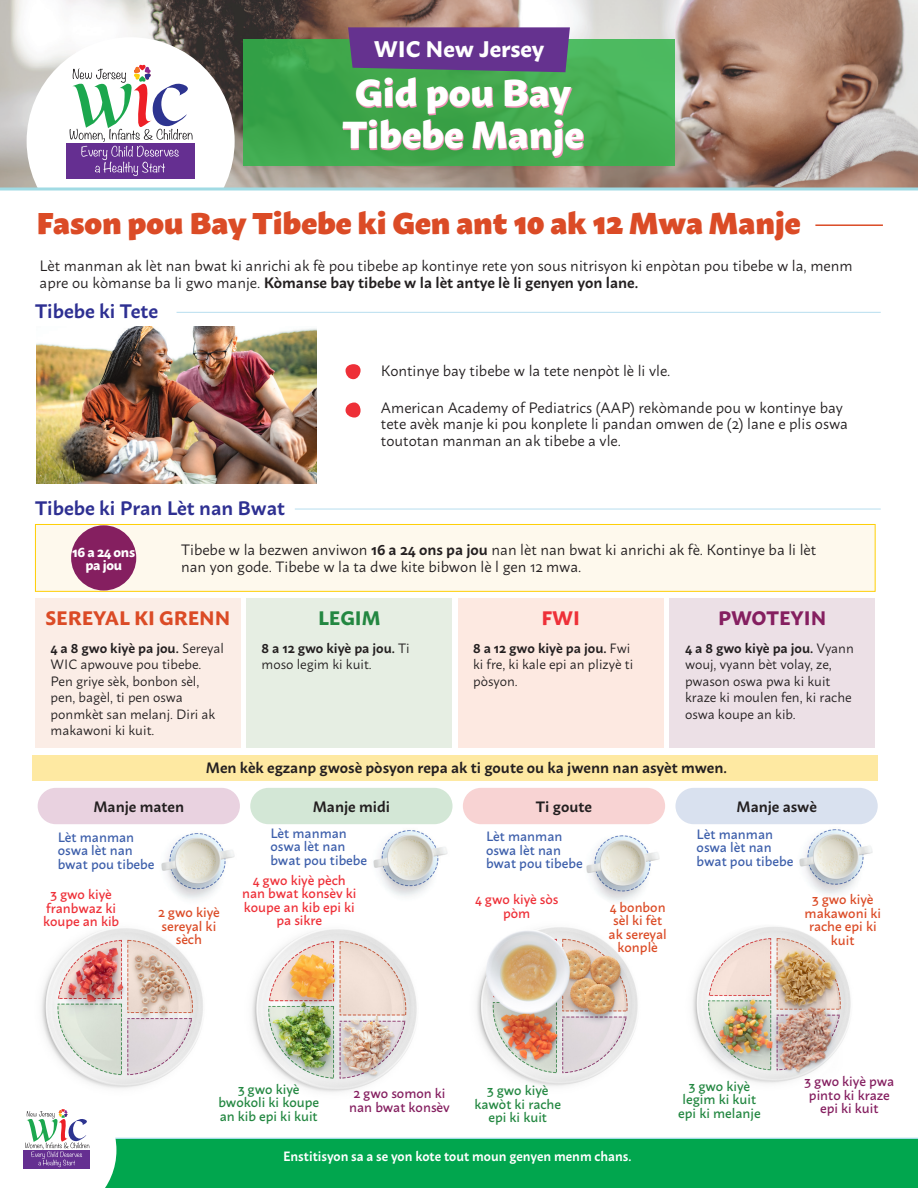
<style>
.page{position:relative;width:918px;height:1188px;background:#fff}
.page>*{position:absolute;margin:0;border:0;box-sizing:border-box;transform-origin:0 0}
.t1{font:800 37.5px/42px "Macho";color:#fff;text-align:center}
.t2{font:900 30px "Macho";color:#db4b26}
.t3{font:700 22.5px "Macho";color:#fff}
.t4{font:600 19.5px "Macho";color:#2e3092}
.t5{font:700 19.5px "Macho";color:#db4b26}
.t6{font:700 19.5px "Macho";color:#851f60}
.t7{font:700 19.5px "Macho";color:#238741}
.t8{font:700 19.5px "Macho";color:#ee3038}
.Paragraph_Style_2{font:15px/16.5px "Macho";color:#231f20}
.t9{font:600 15px "Macho";color:#231f20}
.t10{font:13.5px/16.5px "Macho";color:#231f20}
.t11{font:500 13.5px/13.5px "Macho";color:#3d5fab}
.t12{font:500 13.5px/13.5px "Macho";color:#238741;text-align:center}
.t13{font:500 13.5px/13.5px "Macho";color:#ee3038;text-align:center}
.t14{font:500 13.5px/13.5px "Macho";color:#db4b26;text-align:center}
.t15{font:500 13.5px/13.5px "Macho";color:#851f60;text-align:center}
.t16{font:600 13.5px "Macho";color:#fff;scale:.95 1}
.t17{font:700 13.5px/13.5px "Macho";letter-spacing:-.025em;color:#fff;text-align:center}
.s1{font-weight:600}
</style>
<div class="page">
<img style="left:0;top:0;width:918px;height:188px">
<div style="left:27px;top:37px;width:208px;height:208px;background:#fff;border-radius:50%"></div>
<div style="left:67px;top:143px;width:128px;height:36px;background:#652f91"></div>
<svg style="left:70px;top:65px;width:123px;height:111px"></svg>
<hr style="left:0;top:188px;width:918px;height:2px;background:#a1dbe4">
<hr style="left:0;top:1138px;width:918px;height:3px;background:#a1dbe4">
<div style="left:0;top:1140px;width:918px;height:48px;background:#01a64e"></div>
<svg style="left:0;top:1109px;width:116px;height:79px"></svg>
<hr style="left:815px;top:224px;width:68px;height:2px;background:#db4b26">
<hr style="left:177px;top:312px;width:704px;height:1px;background:#b7deef">
<img style="left:37px;top:327px;width:279px;height:156px">
<div style="left:346px;top:364px;width:15px;height:15px;background:#ee3038;border-radius:7px"></div>
<div style="left:346px;top:403px;width:15px;height:15px;background:#ee3038;border-radius:7px"></div>
<hr style="left:295px;top:509px;width:586px;height:1px;background:#b7deef">
<div style="left:35px;top:524px;width:841px;height:68px;background:#fef9ed;border:1px solid #fecf05"></div>
<div style="left:71px;top:525px;width:65px;height:66px;background:#851f60;border-radius:50%"></div>
<div style="left:35px;top:599px;width:206px;height:149px;background:#fbede6"></div>
<div style="left:247px;top:599px;width:205px;height:149px;background:#e6eee3"></div>
<div style="left:458px;top:599px;width:206px;height:149px;background:#fde9e1"></div>
<div style="left:670px;top:599px;width:205px;height:149px;background:#ece0e6"></div>
<div style="left:32px;top:755px;width:846px;height:26px;background:#fee9a2"></div>
<div style="left:38px;top:788px;width:202px;height:36px;background:#e9d2e0;border-radius:18px"></div>
<div style="left:463px;top:788px;width:202px;height:36px;background:#f8d3d3;border-radius:18px"></div>
<img style="left:41px;top:928px;width:162px;height:160px">
<img style="left:252px;top:929px;width:165px;height:163px">
<img style="left:477px;top:927px;width:161px;height:159px">
<img style="left:161px;top:833px;width:74px;height:66px">
<img style="left:373px;top:830px;width:75px;height:66px">
<img style="left:586px;top:835px;width:74px;height:67px">
<div style="left:250px;top:788px;width:203px;height:36px;background:#d3e7d6;border-radius:18px"></div>
<img style="left:799px;top:829px;width:74px;height:66px">
<div style="left:675px;top:788px;width:203px;height:36px;background:#d9e1ef;border-radius:18px"></div>
<img style="left:692px;top:927px;width:159px;height:156px">
<div style="left:243px;top:39px;width:432px;height:126px;background:linear-gradient(to right,#39a247,#4bb459)"></div>
<svg style="left:344px;top:78px;width:240px;height:80px;background:#7b9f6f"></svg>
<svg style="left:348px;top:27px;width:222px;height:45px;background:#633a8a"></svg>
<p class="t3" style="left:374px;top:29px;width:172px">WIC New Jersey</p>
<p class="t1" style="left:342px;top:68px;width:243px">Gid pou Bay<br>Tibebe Manje</p>
<p class="t2" style="left:37px;top:196px;width:765px">Fason pou Bay Tibebe ki Gen ant 10 ak 12 Mwa Manje</p>
<p class="Paragraph_Style_2" style="left:40px;top:256px;width:815px">Lèt manman ak lèt nan bwat ki anrichi ak fè pou tibebe ap kontinye rete yon sous nitrisyon ki enpòtan pou tibebe w la, menm apre ou kòmanse ba li gwo manje. <span class="s1">Kòmanse bay tibebe w la lèt antye lè li genyen yon lane.</span></p>
<p class="t4" style="left:35px;top:294px;width:125px">Tibebe ki Tete</p>
<p class="Paragraph_Style_2" style="left:381px;top:361px;width:291px">Kontinye bay tibebe w la tete nenpòt lè li vle.</p>
<p class="Paragraph_Style_2" style="left:381px;top:398px;width:468px">American Academy of Pediatrics (AAP) rekòmande pou w kontinye bay tete avèk manje ki pou konplete li pandan omwen de (2) lane e plis oswa toutotan manman an ak tibebe a vle.</p>
<p class="t4" style="left:35px;top:491px;width:252px">Tibebe ki Pran Lèt nan Bwat</p>
<p class="Paragraph_Style_2" style="left:181px;top:540px;width:637px">Tibebe w la bezwen anviwon <span class="s1">16 a 24 ons pa jou</span> nan lèt nan bwat ki anrichi ak fè. Kontinye ba li lèt nan yon gode. Tibebe w la ta dwe kite bibwon lè l gen 12 mwa.</p>
<p class="t17" style="left:72px;top:544px;width:64px">16 a 24 ons pa jou</p>
<p class="t5" style="left:45px;top:601px;width:187px">SEREYAL KI GRENN</p>
<p class="t7" style="left:318px;top:601px;width:64px">LEGIM</p>
<p class="t8" style="left:542px;top:601px;width:40px">FWI</p>
<p class="t6" style="left:718px;top:601px;width:110px">PWOTEYIN</p>
<p class="t10" style="left:51px;top:638px;width:175px"><span class="s1">4 a 8 gwo kiyè pa jou.</span> Sereyal<br>WIC apwouve pou tibebe.<br>Pen griye sèk, bonbon sèl, pen, bagèl, ti pen oswa ponmkèt san melanj. Diri ak makawoni ki kuit.</p>
<p class="t10" style="left:262px;top:638px;width:150px"><span class="s1">8 a 12 gwo kiyè pa jou.</span> Ti moso legim ki kuit.</p>
<p class="t10" style="left:473px;top:638px;width:162px"><span class="s1">8 a 12 gwo kiyè pa jou.</span> Fwi ki fre, ki kale epi an plizyè ti pòsyon.</p>
<p class="t10" style="left:685px;top:638px;width:170px"><span class="s1">4 a 8 gwo kiyè pa jou.</span> Vyann wouj, vyann bèt volay, ze, pwason oswa pwa ki kuit kraze ki moulen fen, ki rache oswa koupe an kib.</p>
<p class="t9" style="left:206px;top:754px;width:523px">Men kèk egzanp gwosè pòsyon repa ak ti goute ou ka jwenn nan asyèt mwen.</p>
<p class="t9" style="left:93px;top:793px;width:92px">Manje maten</p>
<p class="t9" style="left:536px;top:793px;width:58px">Ti goute</p>
<p class="t11" style="left:58px;top:829px;width:98px">Lèt manman oswa lèt nan bwat pou tibebe</p>
<p class="t14" style="left:158px;top:904px;width:63px">2 gwo kiyè sereyal ki sèch</p>
<p class="t9" style="left:313px;top:793px;width:79px">Manje midi</p>
<p class="t9" style="left:736px;top:793px;width:82px">Manje aswè</p>
<p class="t11" style="left:270px;top:825px;width:98px">Lèt manman oswa lèt nan bwat pou tibebe</p>
<p class="t11" style="left:486px;top:828px;width:98px">Lèt manman oswa lèt nan bwat pou tibebe</p>
<p class="t11" style="left:697px;top:826px;width:98px">Lèt manman oswa lèt nan bwat pou tibebe</p>
<p class="t13" style="left:242px;top:872px;width:116px">4 gwo kiyè pèch nan bwat konsèv ki koupe an kib epi ki pa sikre</p>
<p class="t13" style="left:43px;top:886px;width:78px">3 gwo kiyè franbwaz ki koupe an kib</p>
<p class="t13" style="left:475px;top:891px;width:85px">4 gwo kiyè sòs pòm</p>
<p class="t14" style="left:805px;top:892px;width:78px">3 gwo kiyè makawoni ki rache epi ki kuit</p>
<p class="t14" style="left:609px;top:899px;width:60px">4 bonbon sèl ki fèt ak sereyal konplè</p>
<p class="t12" style="left:218px;top:1081px;width:102px">3 gwo kiyè bwokoli ki koupe an kib epi ki kuit</p>
<p class="t15" style="left:349px;top:1086px;width:102px">2 gwo somon ki nan bwat konsèv</p>
<p class="t12" style="left:475px;top:1083px;width:88px">3 gwo kiyè kawòt ki rache epi ki kuit</p>
<p class="t16" style="left:283px;top:1144px;width:368px">Enstitisyon sa a se yon kote tout moun genyen menm chans.</p>
<p class="t12" style="left:678px;top:1078px;width:84px">3 gwo kiyè legim ki kuit epi ki melanje</p>
<p class="t15" style="left:805px;top:1073px;width:91px">3 gwo kiyè pwa pinto ki kraze epi ki kuit</p>
</div>
